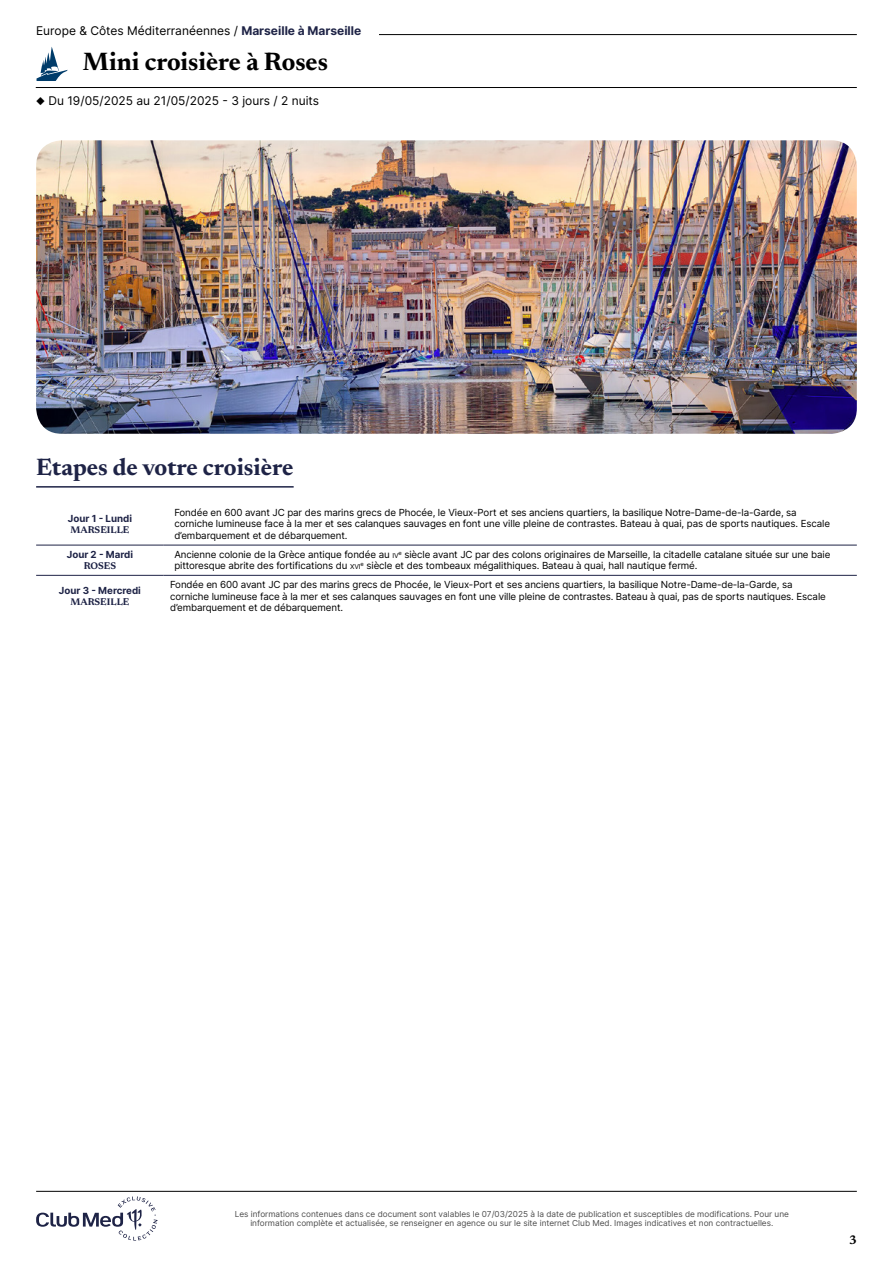
<style>
.page{position:relative;width:893px;height:1263px;background:#fff}
.page>*{position:absolute;margin:0;border:0;box-sizing:border-box;transform-origin:0 0}
.t1{font:700 25.5px "Newsreader 24 pt";color:#000}
.t2{font:700 24px "Newsreader 24 pt";color:#1e2346}
.t3{font:700 12.6px "Newsreader 24 pt";color:#000}
.t4{font:12px "Inter";color:#000}
.t5{font:9.75px/11.2px "Inter";letter-spacing:-.01em;color:#000}
.t6{font:700 9.75px "Inter";color:#1e2346}
.t7{font:700 9.75px "Newsreader 24 pt";color:#1e2346}
.t8{font:8.25px/9px "Inter";color:#4d4d4d;text-align:center}
.s1{font-weight:700;color:#1e2346}
.s2{font-size:6.9px}
</style>
<div class="page">
<hr style="left:107px;top:34px;width:750px;height:1px;background:#000">
<hr style="left:36px;top:87px;width:821px;height:1px;background:#000">
<svg style="left:36px;top:47px;width:32px;height:34px"></svg>
<div style="left:36px;top:26px;width:342px;height:17px;background:#fff"></div>
<img style="left:36px;top:140px;width:821px;height:294px">
<hr style="left:36px;top:486px;width:258px;height:2px;background:#1e2346">
<hr style="left:36px;top:545px;width:128px;height:1px;background:#1e2346">
<hr style="left:36px;top:575px;width:128px;height:1px;background:#1e2346">
<hr style="left:164px;top:545px;width:693px;height:1px;background:#1e2346">
<hr style="left:164px;top:575px;width:693px;height:1px;background:#1e2346">
<svg style="left:36px;top:1196px;width:122px;height:44px"></svg>
<hr style="left:36px;top:1191px;width:821px;height:1px;background:#000">
<p class="t4" style="left:36px;top:22px;width:327px">Europe &amp; Côtes Méditerranéennes / <span class="s1">Marseille à Marseille</span></p>
<h1 class="t1" style="left:83px;top:43px;width:246px">Mini croisière à Roses</h1>
<p class="t4" style="left:36px;top:92px;width:284px">◆ Du 19/05/2025 au 21/05/2025 - 3 jours / 2 nuits</p>
<h2 class="t2" style="left:36px;top:450px;width:259px">Etapes de votre croisière</h2>
<p class="t6" style="left:68px;top:511px;width:66px">Jour 1 - Lundi</p>
<p class="t7" style="left:70px;top:523px;width:61px">MARSEILLE</p>
<p class="t5" style="left:174px;top:507px;width:657px">Fondée en 600 avant JC par des marins grecs de Phocée, le Vieux-Port et ses anciens quartiers, la basilique Notre-Dame-de-la-Garde, sa corniche lumineuse face à la mer et ses calanques sauvages en font une ville pleine de contrastes. Bateau à quai, pas de sports nautiques. Escale d’embarquement et de débarquement.</p>
<p class="t6" style="left:67px;top:547px;width:68px">Jour 2 - Mardi</p>
<p class="t7" style="left:84px;top:559px;width:34px">ROSES</p>
<p class="t5" style="left:174px;top:549px;width:658px">Ancienne colonie de la Grèce antique fondée au <span class="s2">IV</span><sup>e</sup> siècle avant JC par des colons originaires de Marseille, la citadelle catalane située sur une baie pittoresque abrite des fortifications du <span class="s2">XVI</span><sup>e</sup> siècle et des tombeaux mégalithiques. Bateau à quai, hall nautique fermé.</p>
<p class="t6" style="left:59px;top:583px;width:83px">Jour 3 - Mercredi</p>
<p class="t7" style="left:70px;top:595px;width:61px">MARSEILLE</p>
<p class="t5" style="left:170px;top:579px;width:657px">Fondée en 600 avant JC par des marins grecs de Phocée, le Vieux-Port et ses anciens quartiers, la basilique Notre-Dame-de-la-Garde, sa corniche lumineuse face à la mer et ses calanques sauvages en font une ville pleine de contrastes. Bateau à quai, pas de sports nautiques. Escale d’embarquement et de débarquement.</p>
<p class="t8" style="left:235px;top:1209px;width:556px">Les informations contenues dans ce document sont valables le 07/03/2025 à la date de publication et susceptibles de modifications. Pour une information complète et actualisée, se renseigner en agence ou sur le site internet Club Med. Images indicatives et non contractuelles.</p>
<p class="t3" style="left:849px;top:1230px;width:9px">3</p>
</div>
